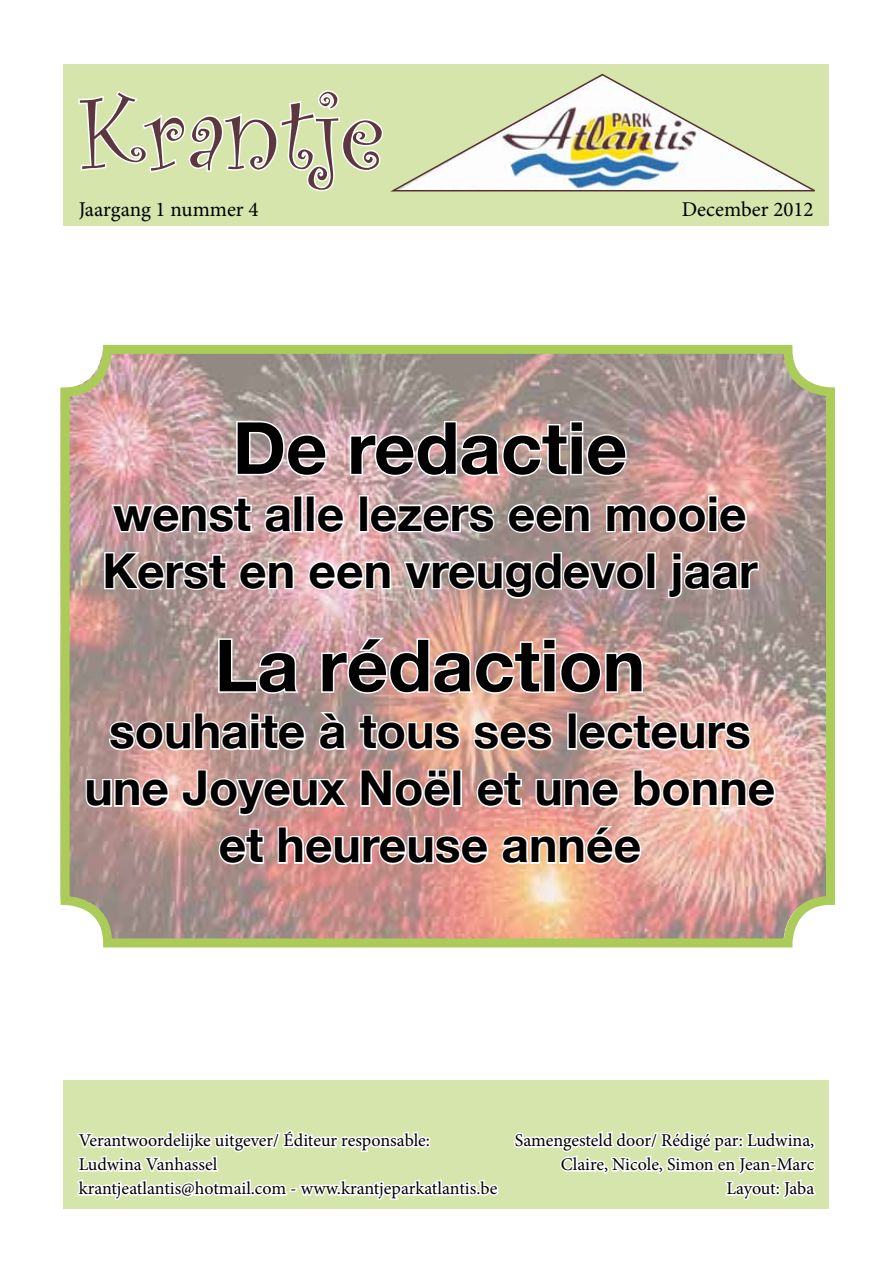
<style>
.page{position:relative;width:893px;height:1263px;background:#fff}
.page>*{position:absolute;margin:0;border:0;box-sizing:border-box;transform-origin:0 0}
.t1{font:108px "Curlz";color:#5c373f}
.t2{font:700 72px "Helvetica Neue";color:#000}
.t3{font:700 48px/57px "Helvetica Neue";color:#000}
.t4{font:21px "Minion Pro";color:#000}
.t5{font:18px "Minion Pro";letter-spacing:-.005em;color:#000}
</style>
<div class="page">
<div style="left:64px;top:64px;width:765px;height:161px;background:#d5e5ac"></div>
<svg style="left:390px;top:73px;width:425px;height:119px"></svg>
<svg style="left:78px;top:90px;width:306px;height:102px"></svg>
<div style="left:64px;top:1081px;width:765px;height:128px;background:#d5e5ac"></div>
<svg style="left:77px;top:1129px;width:422px;height:72px"></svg>
<svg style="left:512px;top:947px;width:306px;height:254px"></svg>
<img style="left:71px;top:355px;width:754px;height:582px">
<div style="left:61px;top:345px;width:774px;height:602px;border:9px solid #abcc59;border-radius:43px"></div>
<svg style="left:235px;top:419px;width:94px;height:59px"></svg>
<svg style="left:348px;top:419px;width:281px;height:59px"></svg>
<svg style="left:109px;top:496px;width:144px;height:39px"></svg>
<svg style="left:262px;top:502px;width:33px;height:33px"></svg>
<div style="left:293px;top:495px;width:10px;height:37px;border:3px solid #fff"></div>
<div style="left:306px;top:495px;width:9px;height:37px;border:3px solid #fff"></div>
<svg style="left:314px;top:502px;width:32px;height:33px"></svg>
<div style="left:359px;top:495px;width:10px;height:37px;border:3px solid #fff"></div>
<svg style="left:368px;top:502px;width:129px;height:33px"></svg>
<svg style="left:506px;top:502px;width:86px;height:33px"></svg>
<svg style="left:604px;top:494px;width:145px;height:41px"></svg>
<svg style="left:103px;top:551px;width:125px;height:41px"></svg>
<svg style="left:237px;top:559px;width:59px;height:33px"></svg>
<svg style="left:306px;top:559px;width:87px;height:33px"></svg>
<svg style="left:402px;top:551px;width:245px;height:50px"></svg>
<div style="left:646px;top:552px;width:10px;height:37px;border:3px solid #fff"></div>
<svg style="left:667px;top:551px;width:94px;height:49px"></svg>
<svg style="left:217px;top:637px;width:84px;height:59px"></svg>
<svg style="left:320px;top:636px;width:325px;height:60px"></svg>
<svg style="left:107px;top:711px;width:201px;height:41px"></svg>
<svg style="left:316px;top:709px;width:34px;height:43px"></svg>
<svg style="left:357px;top:713px;width:106px;height:39px"></svg>
<svg style="left:471px;top:719px;width:84px;height:33px"></svg>
<div style="left:567px;top:712px;width:10px;height:38px;border:3px solid #fff"></div>
<svg style="left:576px;top:713px;width:177px;height:39px"></svg>
<svg style="left:84px;top:776px;width:87px;height:33px"></svg>
<svg style="left:179px;top:768px;width:172px;height:49px"></svg>
<svg style="left:359px;top:767px;width:94px;height:42px"></svg>
<div style="left:452px;top:769px;width:10px;height:38px;border:3px solid #fff"></div>
<svg style="left:474px;top:770px;width:49px;height:39px"></svg>
<svg style="left:534px;top:776px;width:87px;height:33px"></svg>
<svg style="left:632px;top:768px;width:146px;height:42px"></svg>
<svg style="left:217px;top:827px;width:49px;height:39px"></svg>
<svg style="left:276px;top:825px;width:214px;height:41px"></svg>
<svg style="left:499px;top:825px;width:144px;height:41px"></svg>
<h1 class="t1" style="left:79px;top:57px;width:307px">Krantje</h1>
<p class="t4" style="left:79px;top:195px;width:181px">Jaargang 1 nummer 4</p>
<p class="t4" style="left:682px;top:195px;width:134px">December 2012</p>
<h2 class="t2" style="left:233px;top:383px;width:396px">De redactie</h2>
<h3 class="t3" style="left:102px;top:483px;width:657px">wenst alle lezers een mooie<br>Kerst en een vreugdevol jaar</h3>
<h2 class="t2" style="left:215px;top:600px;width:432px">La rédaction</h2>
<h3 class="t3" style="left:85px;top:700px;width:692px;text-align:center">souhaite à tous ses lecteurs une Joyeux Noël et une bonne et heureuse année</h3>
<p class="t5" style="left:79px;top:1128px;width:353px">Verantwoordelijke uitgever/ éditeur responsable:</p>
<p class="t5" style="left:515px;top:1128px;width:301px">Samengesteld door/ Rédigé par: Ludwina,</p>
<p class="t5" style="left:79px;top:1152px;width:140px">Ludwina Vanhassel</p>
<p class="t5" style="left:561px;top:1152px;width:255px">Claire, Nicole, Simon en Jean-Marc</p>
<p class="t5" style="left:79px;top:1176px;width:420px">krantjeatlantis@hotmail.com - www.krantjeparkatlantis.be</p>
<p class="t5" style="left:726px;top:1176px;width:89px">Layout: Jaba</p>
</div>
